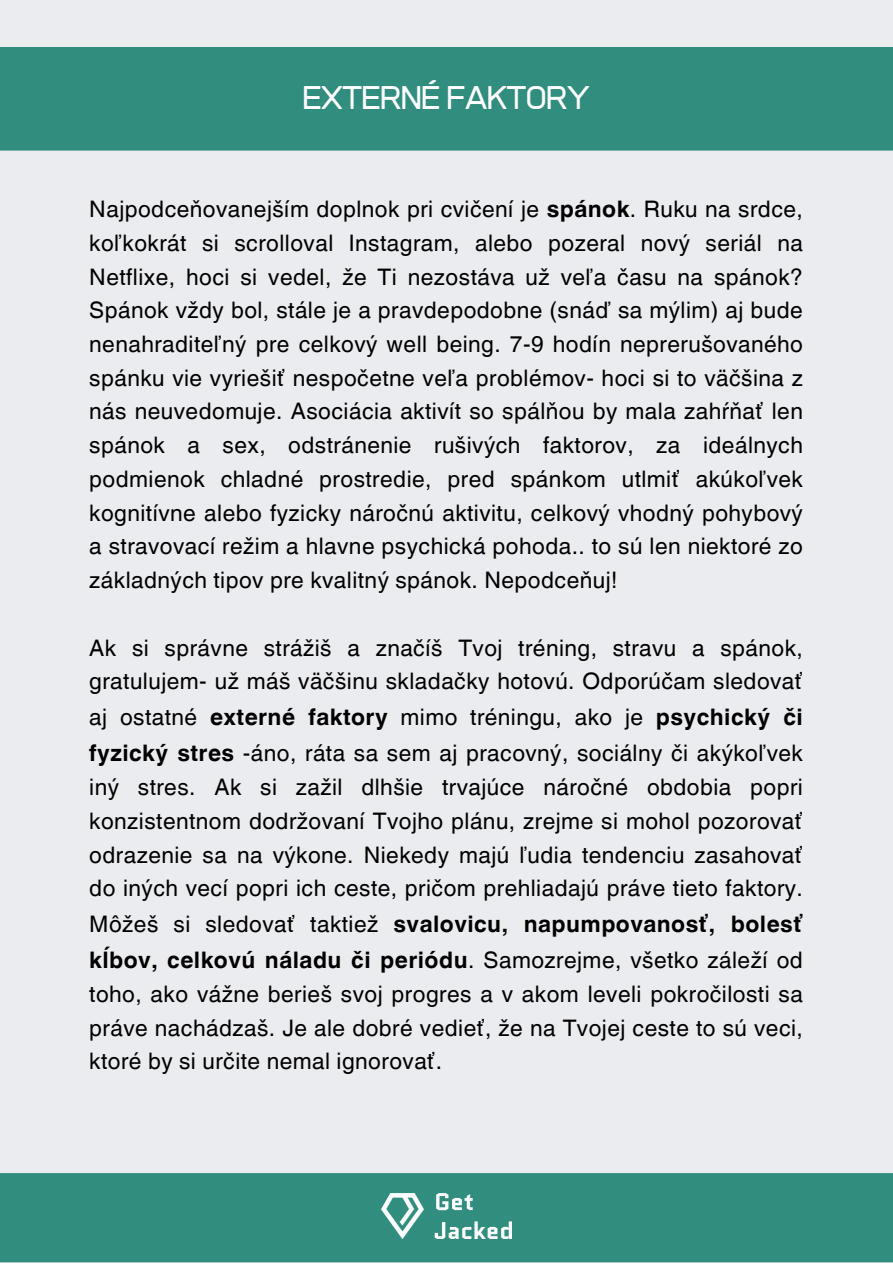
<style>
.page{position:relative;width:893px;height:1264px;background:#fff}
.page>*{position:absolute;margin:0;border:0;box-sizing:border-box;transform-origin:0 0}
.t1{font:500 27px "ADA Hybrid";color:#fff}
.t2{font:22.8px/33.8px "Helvetica World";letter-spacing:.02em;color:#000;text-align:justify}
.t3{font:700 22.8px/36px "Helvetica World";letter-spacing:.02em;color:#000}
.s1{font-weight:700}
.s2{font-weight:400}
</style>
<div class="page">
<div style="left:0;top:0;width:892px;height:1262px;background:#ebecf0"></div>
<div style="left:0;top:47px;width:892px;height:104px;background:#318d7e"></div>
<div style="left:0;top:1173px;width:892px;height:89px;background:#318d7e"></div>
<img style="left:381px;top:1193px;width:130px;height:45px">
<p class="t1" style="left:303px;top:86px;width:288px">EXTERNÉ FAKTORY</p>
<p class="t2" style="left:89px;top:192px;width:715px">Najpodceňovanejším doplnok pri cvičení je <span class="s1">spánok</span>. Ruku na srdce, koľkokrát si scrolloval Instagram, alebo pozeral nový seriál na Netflixe, hoci si vedel, že Ti nezostáva už veľa času na spánok?<br>Spánok vždy bol, stále je a pravdepodobne (snáď sa mýlim) aj bude nenahraditeľný pre celkový well being. 7-9 hodín neprerušovaného spánku vie vyriešiť nespočetne veľa problémov- hoci si to väčšina z nás neuvedomuje. Asociácia aktivít so spálňou by mala zahŕňať len spánok a sex, odstránenie rušivých faktorov, za ideálnych podmienok chladné prostredie, pred spánkom utlmiť akúkoľvek kognitívne alebo fyzicky náročnú aktivitu, celkový vhodný pohybový a stravovací režim a hlavne psychická pohoda.. to sú len niektoré zo základných tipov pre kvalitný spánok. Nepodceňuj!</p>
<p class="t2" style="left:89px;top:631px;width:715px">Ak si správne strážiš a značíš Tvoj tréning, stravu a spánok, gratulujem- už máš väčšinu skladačky hotovú. Odporúčam sledovať</p>
<p class="t2" style="left:89px;top:699px;width:715px;line-height:36px">aj ostatné <span class="s1">externé faktory</span> mimo tréningu, ako je <span class="s1">psychický či fyzický stres</span> -áno, ráta sa sem aj pracovný, sociálny či akýkoľvek</p>
<p class="t2" style="left:89px;top:770px;width:715px">iný stres. Ak si zažil dlhšie trvajúce náročné obdobia popri konzistentnom dodržovaní Tvojho plánu, zrejme si mohol pozorovať odrazenie sa na výkone. Niekedy majú ľudia tendenciu zasahovať do iných vecí popri ich ceste, pričom prehliadajú práve tieto faktory.</p>
<p class="t3" style="left:89px;top:903px;width:715px"><span class="s2">Môžeš si sledovať taktiež</span> svalovicu, napumpovanosť, bolesť kĺbov, celkovú náladu či periódu<span class="s2">. Samozrejme, všetko záleží od</span></p>
<p class="t2" style="left:89px;top:977px;width:715px">toho, ako vážne berieš svoj progres a v akom leveli pokročilosti sa práve nachádzaš. Je ale dobré vedieť, že na Tvojej ceste to sú veci, ktoré by si určite nemal ignorovať.</p>
</div>
